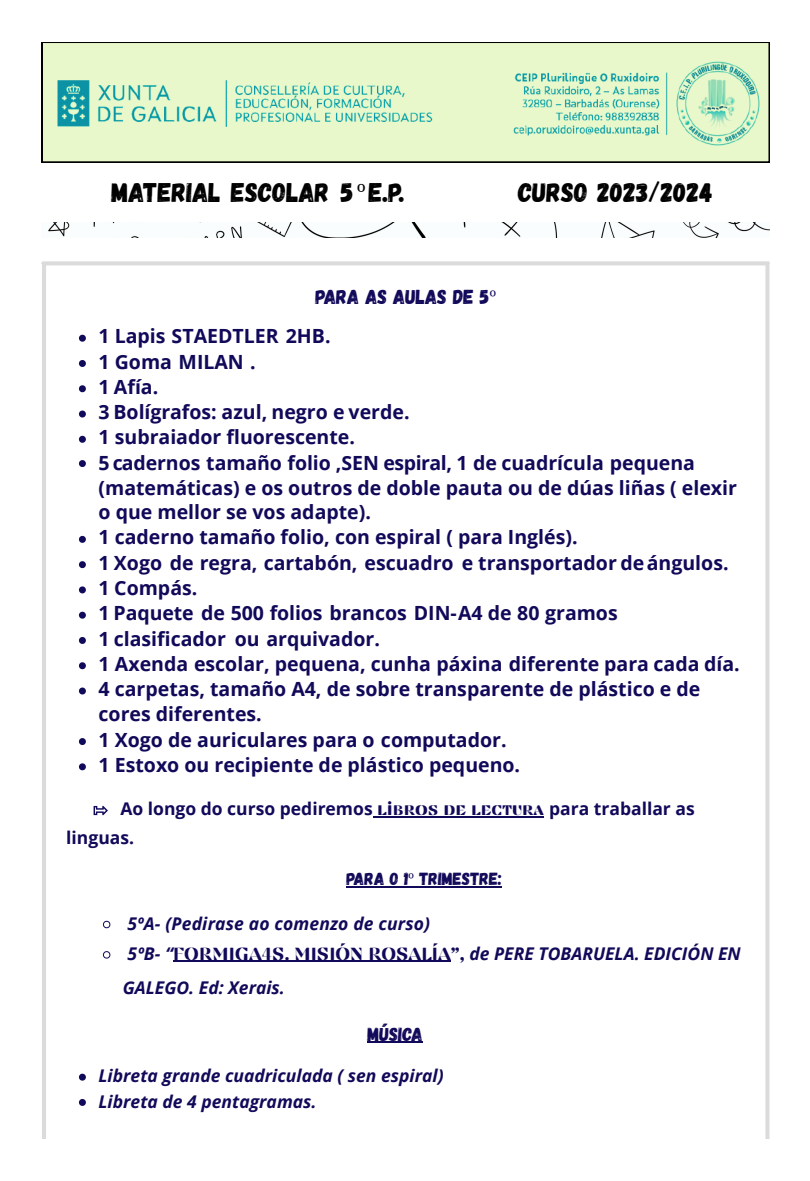
<style>
.page{position:relative;width:810px;height:1181px;background:#fff}
.page>*{position:absolute;margin:0;border:0;box-sizing:border-box;transform-origin:0 0}
.t1{font:27px "Gagalin";color:#000}
.t2{font:20.25px "Gagalin";color:#110959}
.t3{font:700 19.5px/24.8px "Open Sans";color:#110959}
.t4{font:18.9px "Gagalin";color:#110959}
.t5{font:italic 700 17.55px/34.3px "Open Sans";color:#110959}
.t6{font:700 17.55px/28.3px "Open Sans";color:#110959}
.t7{font:17.55px "Gagalin";color:#110959}
.s1{font-family:"Liberation Serif"}
.s2{font-family:"Wen Quan Yi Micro Hei";font-weight:400;font-size:16.2px;color:rgb(0 0 0/0)}
.s3{font-family:"Findel Display";font-weight:400}
.s4{font-family:"Findel Display";font-weight:400;font-style:normal}
</style>
<div class="page">
<svg style="left:42px;top:42px;width:728px;height:120px;background:#d2ebc3"></svg>
<img style="left:48px;top:223px;width:721px;height:14px">
<svg style="left:94px;top:805px;width:14px;height:10px"></svg>
<hr style="left:377px;top:816px;width:167px;height:1px;background:#110959">
<hr style="left:347px;top:886px;width:155px;height:1px;background:#110959">
<hr style="left:368px;top:1041px;width:55px;height:1px;background:#110959">
<svg style="left:79px;top:335px;width:7px;height:7px"></svg>
<svg style="left:79px;top:360px;width:7px;height:7px"></svg>
<svg style="left:79px;top:385px;width:7px;height:7px"></svg>
<svg style="left:79px;top:410px;width:7px;height:7px"></svg>
<svg style="left:79px;top:436px;width:7px;height:7px"></svg>
<svg style="left:79px;top:460px;width:7px;height:7px"></svg>
<svg style="left:79px;top:536px;width:7px;height:7px"></svg>
<svg style="left:79px;top:561px;width:7px;height:7px"></svg>
<svg style="left:79px;top:586px;width:7px;height:7px"></svg>
<svg style="left:79px;top:611px;width:7px;height:7px"></svg>
<svg style="left:79px;top:637px;width:7px;height:7px"></svg>
<svg style="left:79px;top:662px;width:7px;height:7px"></svg>
<svg style="left:79px;top:687px;width:7px;height:7px"></svg>
<svg style="left:79px;top:738px;width:7px;height:7px"></svg>
<svg style="left:79px;top:763px;width:7px;height:7px"></svg>
<svg style="left:103px;top:920px;width:8px;height:8px"></svg>
<svg style="left:103px;top:951px;width:8px;height:7px"></svg>
<hr style="left:173px;top:960px;width:76px;height:1px;background:#110959">
<hr style="left:249px;top:960px;width:202px;height:1px;background:#110959">
<svg style="left:79px;top:1073px;width:7px;height:7px"></svg>
<svg style="left:79px;top:1099px;width:7px;height:6px"></svg>
<hr style="left:42px;top:265px;width:4px;height:873px;background:#dbdbdb">
<svg style="left:765px;top:265px;width:4px;height:873px;background:#dedede"></svg>
<svg style="left:42px;top:261px;width:727px;height:4px;background:#dedede"></svg>
<hr style="left:42px;top:1180px;width:727px;height:1px;background:#dbdbdb">
<p class="t1" style="left:112px;top:175px;width:295px">MATERIAL ESCOLAR 5<span class="s1">º</span>E.P.</p>
<p class="t1" style="left:518px;top:175px;width:197px">CURSO 2023/2024</p>
<p class="t2" style="left:315px;top:283px;width:182px">PARA AS AULAS DE 5<span class="s1">º</span></p>
<p class="t3" style="left:99px;top:323px;width:234px">1 Lapis STAEDTLER 2HB.</p>
<p class="t3" style="left:99px;top:348px;width:159px">1 Goma MILAN .</p>
<p class="t3" style="left:99px;top:374px;width:61px">1 Afía.</p>
<p class="t3" style="left:99px;top:399px;width:312px">3 Bolígrafos: azul, negro e verde.</p>
<p class="t3" style="left:99px;top:424px;width:258px">1 subraiador fl uorescente.</p>
<p class="t3" style="left:99px;top:449px;width:640px">5 cadernos tamaño folio ,SEN espiral, 1 de cuadrícula pequena (matemáticas) e os outros de doble pauta ou de dúas liñas ( elexir o que mellor se vos adapte).</p>
<p class="t3" style="left:99px;top:524px;width:481px">1 caderno tamaño folio, con espiral ( para Inglés).</p>
<p class="t3" style="left:99px;top:549px;width:632px">1 Xogo de regra, cartabón, escuadro e transportador deángulos.</p>
<p class="t3" style="left:99px;top:575px;width:100px">1 Compás.</p>
<p class="t3" style="left:99px;top:600px;width:521px">1 Paquete de 500 folios brancos DIN-A4 de 80 gramos</p>
<p class="t3" style="left:99px;top:625px;width:283px">1 clasificador ou arquivador.</p>
<p class="t3" style="left:99px;top:651px;width:643px">1 Axenda escolar, pequena, cunha páxina diferente para cada día.</p>
<p class="t3" style="left:99px;top:676px;width:603px;line-height:25.2px">4 carpetas, tamaño A4, de sobre transparente de plástico e de cores diferentes.</p>
<p class="t3" style="left:99px;top:726px;width:410px">1 Xogo de auriculares para o computador.</p>
<p class="t3" style="left:99px;top:752px;width:423px">1 Estoxo ou recipiente de plástico pequeno.</p>
<h1 class="t6" style="left:66px;top:794px;width:630px;text-indent:25px"><span class="s2">⇰</span> Ao longo do curso pediremos <span class="s3">libros de lectura</span> para traballar as linguas.</h1>
<p class="t7" style="left:347px;top:867px;width:157px">PARA O 1<span class="s1">º</span> TRIMESTRE:</p>
<p class="t5" style="left:127px;top:905px;width:304px">5ºA- (Pedirase ao comenzo de curso)</p>
<p class="t5" style="left:123px;top:935px;width:619px">5ºB- “<span class="s4">FORMIGA4S. MISIÓN ROSALÍA”,</span> de PERE TOBARUELA. EDICIÓN EN<br>GALEGO. Ed: Xerais.</p>
<p class="t4" style="left:368px;top:1021px;width:57px">MÚSICA</p>
<p class="t5" style="left:99px;top:1058px;width:347px">Libreta grande cuadriculada ( sen espiral)</p>
<p class="t5" style="left:99px;top:1083px;width:219px">Libreta de 4 pentagramas.</p>
</div>
